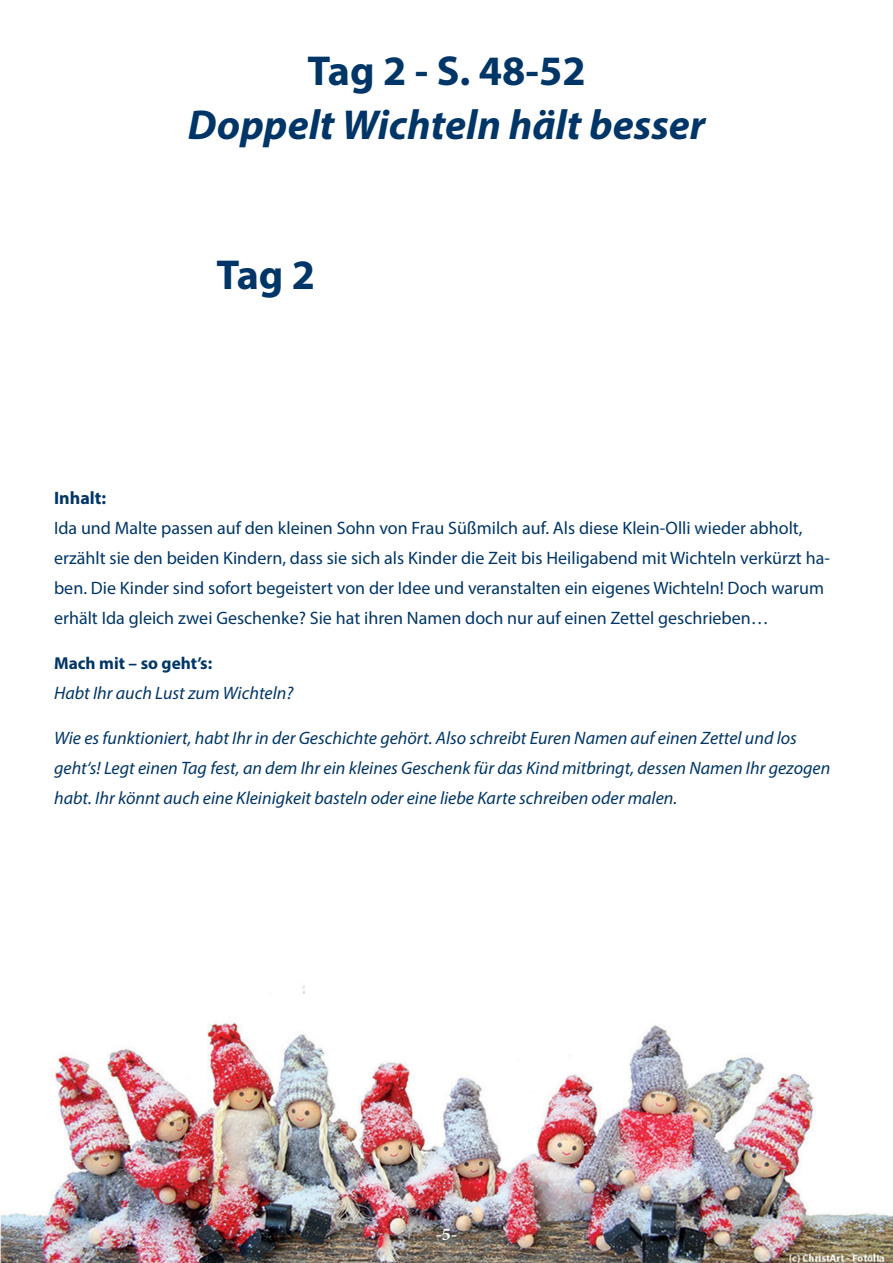
<style>
.page{position:relative;width:893px;height:1263px;background:#fff}
.page>*{position:absolute;margin:0;border:0;box-sizing:border-box;transform-origin:0 0}
.überschrift_geschich{font:italic 700 42px "Myriad Pro";color:#003667}
.überschrift_geschich-2{font:700 42px "Myriad Pro";color:#003667}
.text{font:18px/30px "Myriad Pro";color:#003667}
.text-2{font:italic 18px/30px "Myriad Pro";color:#003667}
.text_bold_überschrif{font:700 18px "Myriad Pro";color:#003667}
.t1{font:700 18px "Minion Pro";color:#fff}
.text-3{font:700 17.25px "Myriad Pro";color:#003667}
</style>
<div class="page">
<img style="left:0;top:985px;width:893px;height:278px">
<p class="überschrift_geschich-2" style="left:308px;top:44px;width:280px">Tag 2 - S. 48-52</p>
<p class="überschrift_geschich" style="left:188px;top:98px;width:519px">Doppelt Wichteln hält besser</p>
<p class="überschrift_geschich-2" style="left:216px;top:248px;width:100px">Tag 2</p>
<p class="text_bold_überschrif" style="left:54px;top:486px;width:54px">Inhalt:</p>
<p class="text" style="left:54px;top:513px;width:777px">Ida und Malte passen auf den kleinen Sohn von Frau Süßmilch auf. Als diese Klein-Olli wieder abholt, erzählt sie den beiden Kindern, dass sie sich als Kinder die Zeit bis Heiligabend mit Wichteln verkürzt ha&shy;ben. Die Kinder sind sofort begeistert von der Idee und veranstalten ein eigenes Wichteln! Doch warum erhält Ida gleich zwei Geschenke? Sie hat ihren Namen doch nur auf einen Zettel geschrieben…</p>
<p class="text-3" style="left:54px;top:652px;width:160px">Mach mit – so geht’s:</p>
<p class="text-2" style="left:54px;top:678px;width:241px">Habt Ihr auch Lust zum Wichteln?</p>
<p class="text-2" style="left:54px;top:723px;width:778px">Wie es funktioniert, habt Ihr in der Geschichte gehört. Also schreibt Euren Namen auf einen Zettel und los geht‘s! Legt einen Tag fest, an dem Ihr ein kleines Geschenk für das Kind mitbringt, dessen Namen Ihr gezogen habt. Ihr könnt auch eine Kleinigkeit basteln oder eine liebe Karte schreiben oder malen.</p>
<p class="t1" style="left:436px;top:1222px;width:23px">-5-</p>
</div>
